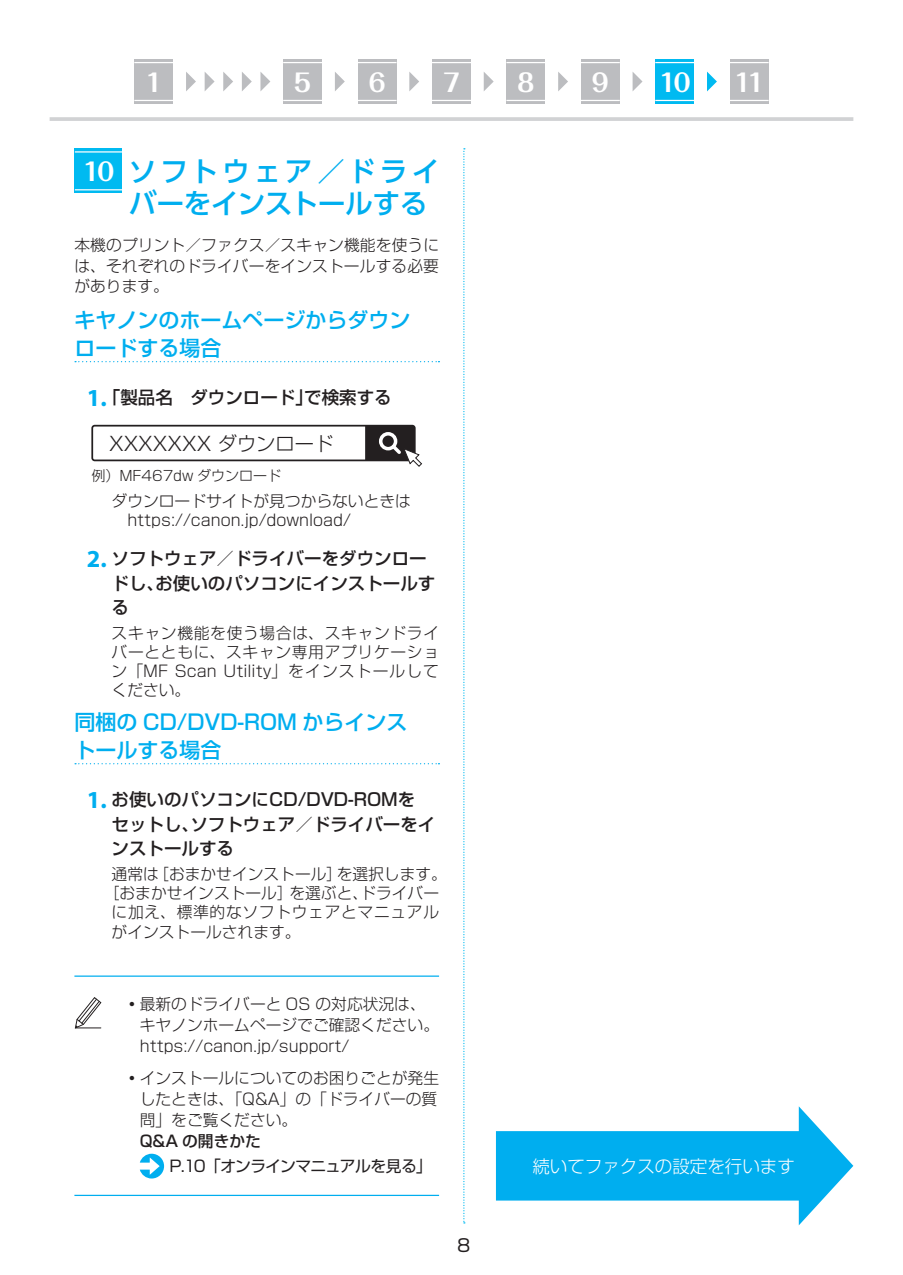
<style>
.page{position:relative;width:903px;height:1275px;background:#fff}
.page>*{position:absolute;margin:0;border:0;box-sizing:border-box;transform-origin:0 0}
.t1{font:500 28px/31.5px "UD Shin Go Pro";letter-spacing:-.02em;color:#00aeef}
.t2{font:700 24.5px "Folk Pro";color:#fff}
.t3{font:500 21px/28px "Shin Go Pro";color:#00aeef}
.t4{font:300 19.25px "Shin Go Pro";color:#231f20}
.t5{font:500 17.5px/24.5px "Shin Go Pro";color:#231f20}
.t6{font:300 17.5px "Shin Go Pro";color:#fff}
.t7{font:17.5px "Shin Go Pro";color:#231f20}
.t8{font:300 15.75px/21px "Shin Go Pro";color:#231f20;text-align:justify}
.t9{font:300 15.75px "Shin Go Pro";letter-spacing:.045em;color:#231f20}
.t10{font:15.75px "Shin Go Pro";letter-spacing:-.045em;color:#231f20}
.t11{font:500 15.75px "Shin Go Pro";color:#231f20}
.t12{font:300 14px "Shin Go Pro";color:#231f20}
.s1{font-family:"Myriad Pro";font-weight:700;font-size:24.5px;color:#00aeef}
</style>
<div class="page">
<svg style="left:463px;top:148px;width:2px;height:1075px"></svg>
<hr style="left:50px;top:117px;width:803px;height:4px;background:#d1d2d4">
<svg style="left:75px;top:361px;width:364px;height:1px"></svg>
<svg style="left:75px;top:763px;width:364px;height:1px"></svg>
<hr style="left:74px;top:975px;width:365px;height:2px;background:#00aeef">
<hr style="left:74px;top:1195px;width:365px;height:1px;background:#00aeef">
<div style="left:91px;top:425px;width:325px;height:36px;border:2px solid #231f20;border-radius:2px"></div>
<svg style="left:365px;top:426px;width:57px;height:41px"></svg>
<svg style="left:74px;top:997px;width:28px;height:32px"></svg>
<svg style="left:140px;top:1154px;width:24px;height:24px"></svg>
<div style="left:75px;top:149px;width:47px;height:44px;background:#00baf1"></div>
<hr style="left:75px;top:151px;width:47px;height:2px;background:#fff">
<hr style="left:75px;top:189px;width:47px;height:1px;background:#fff">
<svg style="left:496px;top:1106px;width:357px;height:119px"></svg>
<svg style="left:335px;top:72px;width:10px;height:19px"></svg>
<svg style="left:409px;top:72px;width:10px;height:19px"></svg>
<svg style="left:484px;top:72px;width:10px;height:19px"></svg>
<svg style="left:558px;top:72px;width:10px;height:19px"></svg>
<svg style="left:632px;top:72px;width:10px;height:19px"></svg>
<svg style="left:707px;top:72px;width:10px;height:19px"></svg>
<div style="left:134px;top:59px;width:39px;height:45px;background:#bcbdc0"></div>
<hr style="left:134px;top:62px;width:39px;height:1px;background:#fff">
<hr style="left:134px;top:100px;width:39px;height:1px;background:#fff">
<div style="left:283px;top:59px;width:39px;height:45px;background:#bcbdc0"></div>
<hr style="left:283px;top:62px;width:39px;height:1px;background:#fff">
<hr style="left:283px;top:100px;width:39px;height:1px;background:#fff">
<div style="left:358px;top:59px;width:38px;height:45px;background:#bcbdc0"></div>
<hr style="left:358px;top:62px;width:38px;height:1px;background:#fff">
<hr style="left:358px;top:100px;width:38px;height:1px;background:#fff">
<div style="left:432px;top:59px;width:39px;height:45px;background:#bcbdc0"></div>
<hr style="left:432px;top:62px;width:39px;height:1px;background:#fff">
<hr style="left:432px;top:100px;width:39px;height:1px;background:#fff">
<div style="left:506px;top:59px;width:39px;height:45px;background:#bcbdc0"></div>
<hr style="left:506px;top:62px;width:39px;height:1px;background:#fff">
<hr style="left:506px;top:100px;width:39px;height:1px;background:#fff">
<div style="left:581px;top:59px;width:39px;height:45px;background:#bcbdc0"></div>
<hr style="left:581px;top:62px;width:39px;height:1px;background:#fff">
<hr style="left:581px;top:100px;width:39px;height:1px;background:#fff">
<div style="left:655px;top:59px;width:39px;height:45px;background:#00baf1"></div>
<hr style="left:655px;top:62px;width:39px;height:1px;background:#fff">
<hr style="left:655px;top:100px;width:39px;height:1px;background:#fff">
<div style="left:730px;top:59px;width:39px;height:45px;background:#bcbdc0"></div>
<hr style="left:730px;top:62px;width:39px;height:1px;background:#fff">
<hr style="left:730px;top:100px;width:39px;height:1px;background:#fff">
<svg style="left:186px;top:72px;width:10px;height:19px"></svg>
<svg style="left:205px;top:72px;width:10px;height:19px"></svg>
<svg style="left:223px;top:72px;width:10px;height:19px"></svg>
<svg style="left:242px;top:72px;width:10px;height:19px"></svg>
<svg style="left:260px;top:72px;width:10px;height:19px"></svg>
<h2 class="t2" style="left:145px;top:61px;width:18px">1</h2>
<h2 class="t2" style="left:294px;top:61px;width:18px">5</h2>
<h2 class="t2" style="left:369px;top:61px;width:18px">6</h2>
<h2 class="t2" style="left:443px;top:61px;width:18px">7</h2>
<h2 class="t2" style="left:517px;top:61px;width:18px">8</h2>
<h2 class="t2" style="left:592px;top:61px;width:18px">9</h2>
<h2 class="t2" style="left:659px;top:61px;width:33px">10</h2>
<h2 class="t2" style="left:734px;top:61px;width:31px">11</h2>
<h1 class="t1" style="left:128px;top:155px;width:313px">ソフトウェア／ドライバーをインストールする</h1>
<p class="t8" style="left:74px;top:232px;width:366px">本機のプリント／ファクス／スキャン機能を使うには、それぞれのドライバーをインストールする必要があります。</p>
<h3 class="t3" style="left:74px;top:304px;width:337px">キヤノンのホームページからダウンロードする場合</h3>
<p class="t5" style="left:87px;top:383px;width:306px"><span class="s1">1.</span>「製品名　ダウンロード」で検索する</p>
<h2 class="t2" style="left:83px;top:151px;width:33px">10</h2>
<p class="t4" style="left:109px;top:428px;width:226px">XXXXXXX ダウンロード</p>
<p class="t12" style="left:91px;top:464px;width:191px">例）MF467dw ダウンロード</p>
<p class="t8" style="left:112px;top:489px;width:301px;line-height:19.2px">ダウンロードサイトが見つからないときは　https://canon.jp/download/</p>
<p class="t5" style="left:112px;top:544px;width:325px;text-indent:-25px"><span class="s1">2.</span> ソフトウェア／ドライバーをダウンロードし、お使いのパソコンにインストールする</p>
<p class="t8" style="left:112px;top:621px;width:329px;line-height:19.2px">スキャン機能を使う場合は、スキャンドライバーとともに、スキャン専用アプリケーション「MF Scan Utility」をインストールしてください。</p>
<h3 class="t3" style="left:74px;top:706px;width:334px">同梱の CD/DVD-ROM からインストールする場合</h3>
<p class="t5" style="left:112px;top:785px;width:325px;text-indent:-25px"><span class="s1">1.</span> お使いのパソコンにCD/DVD-ROMをセットし、ソフトウェア／ドライバーをインストールする</p>
<p class="t8" style="left:112px;top:861px;width:337px">通常は［おまかせインストール］を選択します。</p>
<p class="t8" style="left:104px;top:881px;width:337px">［おまかせインストール］を選ぶと、ドライバー</p>
<p class="t9" style="left:112px;top:899px;width:329px">に加え、標準的なソフトウェアとマニュアル</p>
<p class="t8" style="left:112px;top:919px;width:190px">がインストールされます。</p>
<p class="t8" style="left:140px;top:992px;width:301px;text-align:left;text-indent:-16px">◦最新のドライバーと OS の対応状況は、キヤノンホームページでご確認ください。https://canon.jp/support/</p>
<p class="t8" style="left:140px;top:1065px;width:301px;text-indent:-16px">◦インストールについてのお困りごとが発生したときは、「Q&amp;A」の「ドライバーの質問」をご覧ください。</p>
<p class="t11" style="left:140px;top:1128px;width:123px">Q&amp;A の開きかた</p>
<p class="t10" style="left:169px;top:1153px;width:264px">P.10「オンラインマニュアルを見る」</p>
<p class="t7" style="left:457px;top:1231px;width:15px">8</p>
<p class="t6" style="left:532px;top:1151px;width:264px">続いてファクスの設定を行います</p>
</div>
